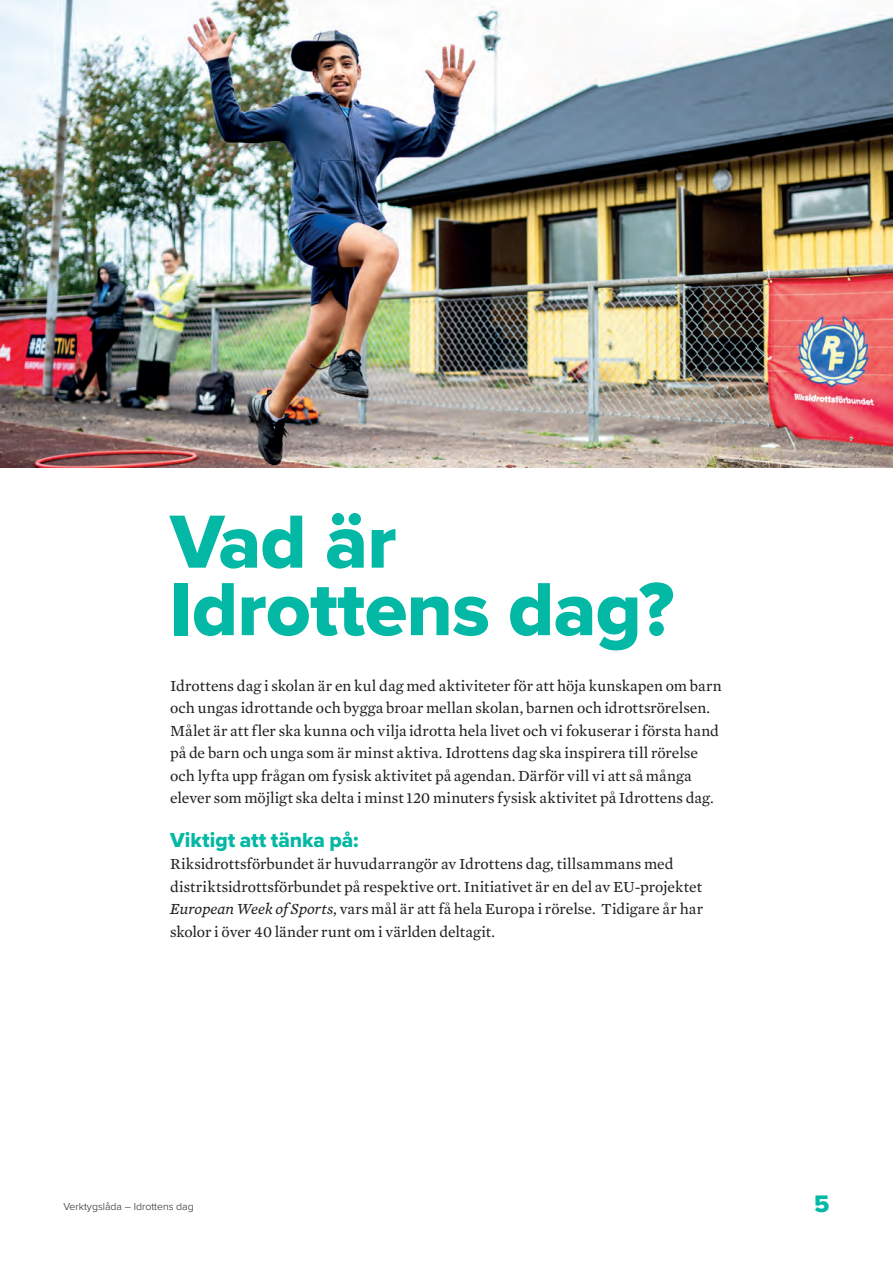
<style>
.page{position:relative;width:893px;height:1263px;background:#fff}
.page>*{position:absolute;margin:0;border:0;box-sizing:border-box;transform-origin:0 0}
.t1{font:78px/67.5px "Proxima Nova Extrabld";letter-spacing:-.01em;color:#03b8a4}
.t2{font:24.75px "Proxima Nova Extrabld";color:#03b8a4}
.t3{font:21px "Proxima Nova Extrabld";color:#03b8a4}
.t4{font:15.75px/22.5px "Mercury Text G2";color:#231f20}
.t5{font:300 10.5px "Proxima Nova";color:#231f20}
.s1{font-family:"Mercury Text G3";font-style:italic}
</style>
<div class="page">
<img style="left:0;top:0;width:893px;height:468px">
<h1 class="t1" style="left:170px;top:507px;width:506px">Vad är<br>Idrottens dag?</h1>
<p class="t4" style="left:170px;top:674px;width:553px">Idrottens dag i skolan är en kul dag med aktiviteter för att höja kunskapen om barn och ungas idrottande och bygga broar mellan skolan, barnen och idrottsrörelsen.<br>Målet är att fler ska kunna och vilja idrotta hela livet och vi fokuserar i första hand på de barn och unga som är minst aktiva. Idrottens dag ska inspirera till rörelse och lyfta upp frågan om fysisk aktivitet på agendan. Därför vill vi att så många elever som möjligt ska delta i minst 120 minuters fysisk aktivitet på Idrottens dag.</p>
<h3 class="t3" style="left:170px;top:824px;width:190px">Viktigt att tänka på:</h3>
<p class="t4" style="left:170px;top:853px;width:535px">Riksidrottsförbundet är huvudarrangör av Idrottens dag, tillsammans med distriktsidrottsförbundet på respektive ort. Initiativet är en del av EU-projektet <span class="s1">European Week of Sports</span>, vars mål är att få hela Europa i rörelse. Tidigare år har skolor i över 40 länder runt om i världen deltagit.</p>
<p class="t5" style="left:63px;top:1199px;width:132px">Verktygslåda – Idrottens dag</p>
<h2 class="t2" style="left:814px;top:1186px;width:17px">5</h2>
</div>
